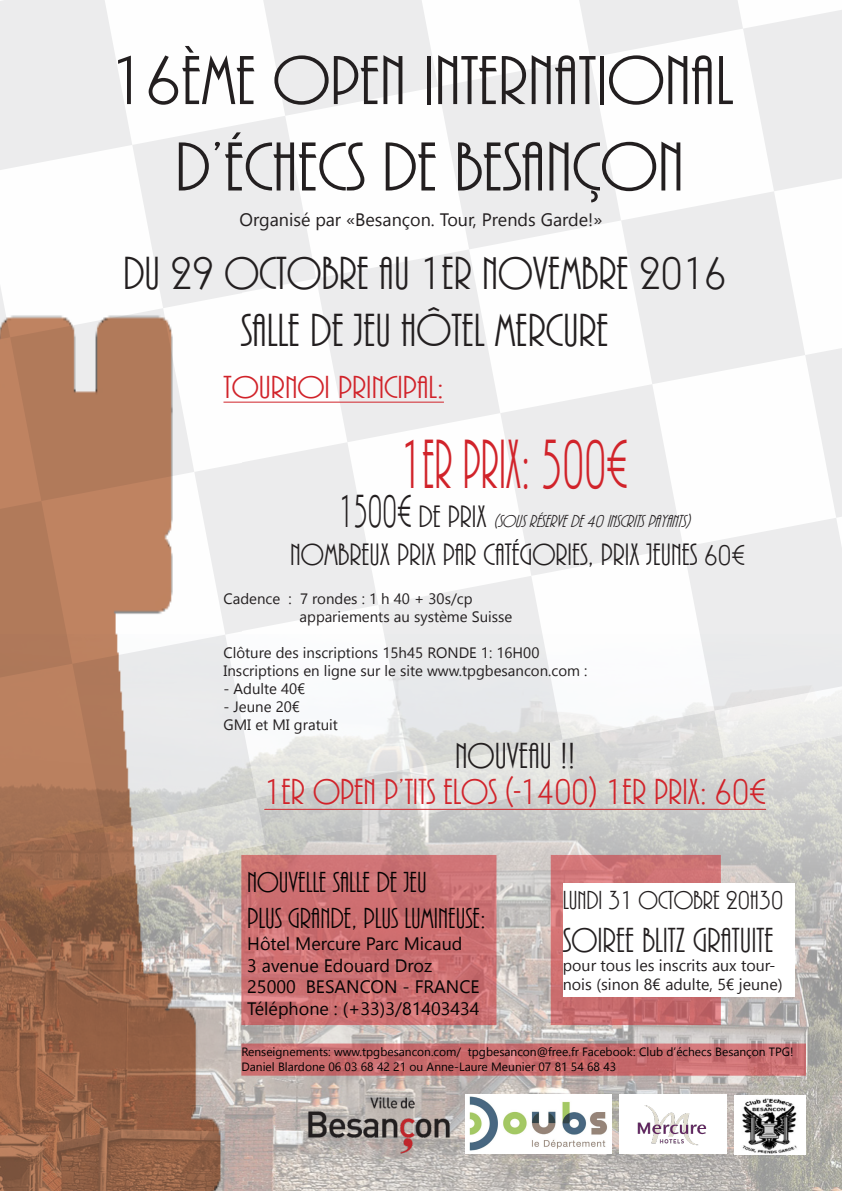
<style>
.page{position:relative;width:842px;height:1191px;background:#fff}
.page>*{position:absolute;margin:0;border:0;box-sizing:border-box;transform-origin:0 0}
.t1{font:72px "ARBONNIE";color:#231f20;scale:1.1 1}
.t2{font:72px "ARBONNIE";color:#d1232a;scale:.67 1}
.t3{font:48px "ARBONNIE";color:#231f20}
.t4{font:37.5px "ARBONNIE";color:#d1232a}
.t5{font:37.5px "ARBONNIE";color:#231f20}
.t6{font:36px "ARBONNIE";color:#231f20}
.t7{font:33px "ARBONNIE";color:#d1232a;scale:1.14 1}
.t8{font:32px "ARBONNIE";color:#231f20}
.t9{font:30px/36px "ARBONNIE";color:#000}
.t10{font:27px "ARBONNIE";color:#231f20}
.t11{font:18px/21.6px "Khmer UI";color:#000}
.t12{font:italic 18px "ARBONNIE";color:#231f20}
.t13{font:18px "Khmer UI";color:#231f20}
.t14{font:16px/19.2px "Khmer UI";color:#231f20}
.t15{font:15px "Khmer UI";color:#231f20}
.t16{font:12px "Khmer UI";color:#000}
.s1{font-style:normal;font-size:48px}
.s2{font-style:normal;font-size:32px}
.s3{font-size:30px}
</style>
<div class="page">
<img style="left:241px;top:902px;width:601px;height:289px">
<img style="left:0;top:0;width:842px;height:896px">
<img style="left:619px;top:1094px;width:107px;height:60px">
<img style="left:306px;top:1095px;width:146px;height:60px">
<img style="left:466px;top:1094px;width:145px;height:60px">
<svg style="left:551px;top:855px;width:170px;height:170px;fill:#cd7172"></svg>
<svg style="left:241px;top:855px;width:255px;height:170px;fill:#cc6f71"></svg>
<div style="left:563px;top:883px;width:231px;height:113px;background:#fff"></div>
<hr style="left:223px;top:402px;width:221px;height:1px;background:#d1232a">
<hr style="left:264px;top:809px;width:502px;height:1px;background:#d1232a">
<img style="left:735px;top:1095px;width:70px;height:60px">
<svg style="left:241px;top:1043px;width:565px;height:32px;fill:#c76b6d"></svg>
<img style="left:0;top:282px;width:241px;height:909px">
<p class="t1" style="left:109px;top:44px;width:568px">16ÈME OPEN INTERNATIONAL</p>
<p class="t1" style="left:175px;top:131px;width:464px">D’ÉCHECS DE BESANÇON</p>
<p class="t13" style="left:239px;top:210px;width:364px">Organisé par «Besançon. Tour, Prends Garde!»</p>
<p class="t3" style="left:123px;top:249px;width:605px">DU 29 OCTOBRE AU 1ER NOVEMBRE 2016</p>
<p class="t3" style="left:241px;top:306px;width:369px">SALLE DE JEU HÔTEL MERCURE</p>
<p class="t7" style="left:223px;top:370px;width:195px">TOURNOI PRINCIPAL:</p>
<p class="t2" style="left:401px;top:428px;width:341px">1ER PRIX: 500€</p>
<p class="t12" style="left:339px;top:512px;width:357px"><span class="s1">1 5 0 0 €</span> <span class="s2">D E P R I X</span> (SOUSRÉSERVEDE40INSCRITSPAYANTS)</p>
<p class="t8" style="left:290px;top:538px;width:456px">NOMBREUX PRIX PAR CATÉGORIES, PRIX JEUNES <span class="s3">60€</span></p>
<p class="t15" style="left:223px;top:590px;width:251px">Cadence : 7 rondes : 1 h 40 + 30s/cp</p>
<p class="t15" style="left:300px;top:608px;width:214px">appariements au système Suisse</p>
<p class="t15" style="left:223px;top:644px;width:317px">Clôture des inscriptions 15h45 RONDE 1: 16H00</p>
<p class="t15" style="left:223px;top:662px;width:365px">Inscriptions en ligne sur le site www.tpgbesancon.com :</p>
<p class="t15" style="left:223px;top:680px;width:83px">- Adulte 40€</p>
<p class="t15" style="left:223px;top:698px;width:78px">- Jeune 20€</p>
<p class="t15" style="left:223px;top:716px;width:116px">GMI et MI gratuit</p>
<p class="t5" style="left:455px;top:737px;width:122px">NOUVEAU !!</p>
<p class="t4" style="left:264px;top:773px;width:503px">1ER OPEN P’TITS ELOS (-1400) 1ER PRIX: 60€</p>
<h3 class="t9" style="left:247px;top:864px;width:240px">NOUVELLE SALLE DE JEU<br>PLUS GRANDE, PLUS LUMINEUSE:</h3>
<p class="t11" style="left:247px;top:933px;width:234px">Hôtel Mercure Parc Micaud<br>3 avenue Edouard Droz<br>25000 BESANCON - FRANCE<br>Téléphone : (+33)3/81403434</p>
<p class="t10" style="left:563px;top:886px;width:222px">LUNDI 31 OCTOBRE 20H30</p>
<p class="t6" style="left:563px;top:922px;width:212px">SOIREE BLITZ GRATUITE</p>
<p class="t14" style="left:563px;top:956px;width:221px">pour tous les inscrits aux tour&shy;nois (sinon 8€ adulte, 5€ jeune)</p>
<p class="t16" style="left:241px;top:1045px;width:554px">Renseignements: www.tpgbesancon.com/ tpgbesancon@free.fr Facebook: Club d’échecs Besançon TPG!</p>
<p class="t16" style="left:241px;top:1059px;width:376px">Daniel Blardone 06 03 68 42 21 ou Anne-Laure Meunier 07 81 54 68 43</p>
</div>
